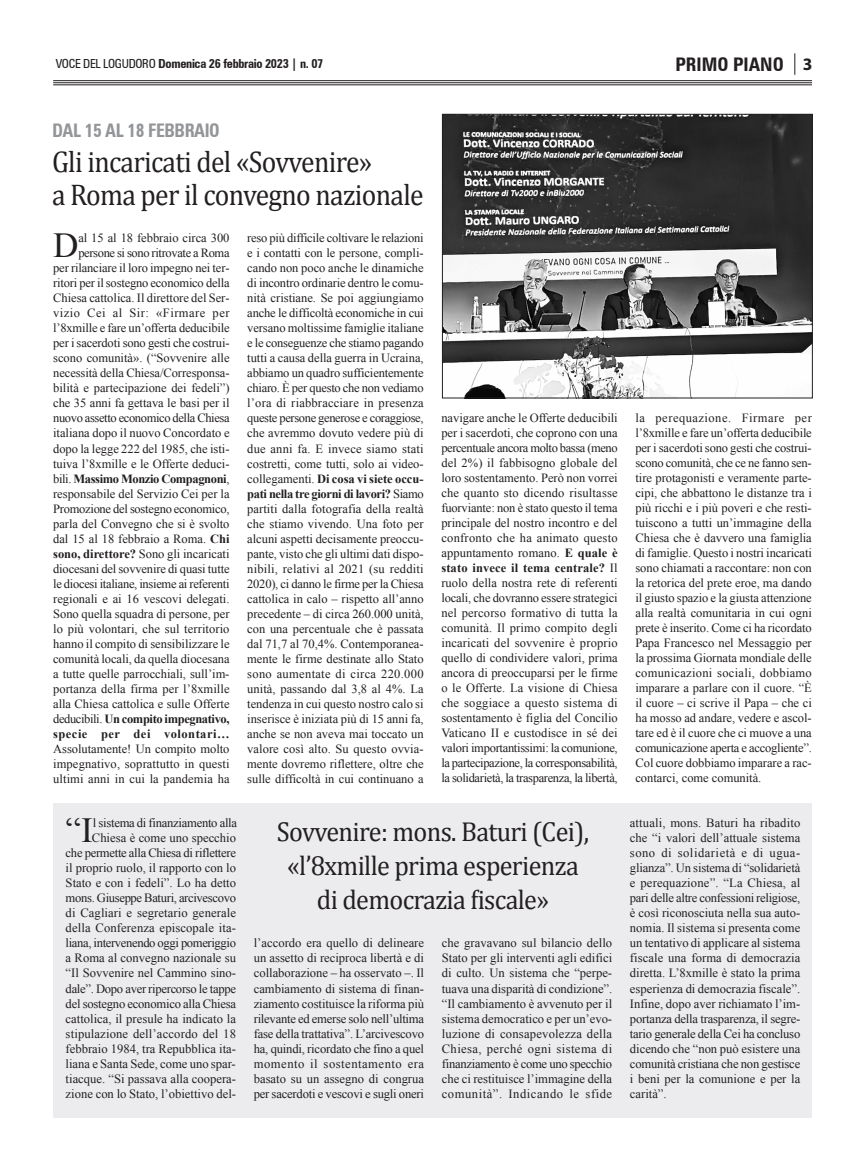
<style>
.page{position:relative;width:865px;height:1170px;background:#fff}
.page>*{position:absolute;margin:0;border:0;box-sizing:border-box;transform-origin:0 0}
.t1{font:35.25px "Times New Roman";color:#231f20}
.t2{font:35.12px "Times New Roman";color:#231f20}
.t3{font:30px "Cambria";letter-spacing:-.025em;color:#231f20;scale:.92 1}
.t4{font:27.5px/33.8px "Cambria";letter-spacing:-.025em;color:#231f20;text-align:center;scale:.95 1}
.t5{font:700 condensed 18.75px "Zurich BT";letter-spacing:-.025em;color:#939598;scale:.95 1}
.t6{font:700 condensed 18.75px "Zurich BT";color:#231f20}
.t7{font:700 17.5px "Myriad Pro";color:#231f20}
.t8{font:12.62px/15px "Times New Roman";color:#231f20;text-align:justify}
.t9{font:12.5px/15px "Times New Roman";color:#231f20;text-align:justify}
.t10{font:700 condensed 12.5px "Zurich BT";letter-spacing:-.025em;color:#231f20}
.s1{font-weight:400}
.s2{font-weight:700}
</style>
<div class="page">
<div style="left:53px;top:803px;width:758px;height:314px;background:#ececee"></div>
<svg style="left:794px;top:53px;width:1px;height:22px"></svg>
<hr style="left:53px;top:80px;width:759px;height:1px;background:#231f20">
<hr style="left:53px;top:82px;width:759px;height:1px;background:#231f20">
<hr style="left:53px;top:84px;width:759px;height:1px;background:#231f20">
<img style="left:444px;top:116px;width:366px;height:280px">
<div style="left:442px;top:114px;width:370px;height:284px;border:1px solid #231f20"></div>
<p class="t10" style="left:56px;top:56px;width:269px"><span class="s1">VOCE DEL LOGUDORO</span> Domenica 26 febbraio 2023 | n. 07</p>
<p class="t6" style="left:675px;top:53px;width:110px">PRIMO PIANO</p>
<p class="t7" style="left:803px;top:53px;width:11px">3</p>
<p class="t5" style="left:52px;top:118px;width:178px">DAL 15 AL 18 FEBBRAIO</p>
<p class="t3" style="left:52px;top:143px;width:349px">Gli incaricati del «Sovvenire»</p>
<p class="t3" style="left:52px;top:177px;width:405px">a Roma per il convegno nazionale</p>
<p class="t9" style="left:53px;top:231px;width:178px;text-align:right">al 15 al 18 febbraio circa 300 persone si sono ritrovate a Roma<br>per rilanciare il loro impegno nei ter&shy;ritori per il sostegno economico della Chiesa cattolica. Il direttore del Ser&shy;vizio Cei al Sir: «Firmare per l’8xmille e fare un’offerta deducibile per i sacerdoti sono gesti che costrui&shy;scono comunità». (“Sovvenire alle necessità della Chiesa/Corresponsa&shy;bilità e partecipazione dei fedeli”) che 35 anni fa gettava le basi per il nuovo assetto economico della Chiesa italiana dopo il nuovo Concordato e dopo la legge 222 del 1985, che isti&shy;tuiva l’8xmille e le Offerte deduci&shy;bili. <span class="s2">Massimo Monzio Compagnoni</span>, responsabile del Servizio Cei per la Promozione del sostegno economico, parla del Convegno che si è svolto dal 15 al 18 febbraio a Roma. <span class="s2">Chi sono, direttore?</span> Sono gli incaricati diocesani del sovvenire di quasi tutte le diocesi italiane, insieme ai referenti regionali e ai 16 vescovi delegati.<br>Sono quella squadra di persone, per lo più volontari, che sul territorio hanno il compito di sensibilizzare le comunità locali, da quella diocesana a tutte quelle parrocchiali, sull’im&shy;portanza della firma per l’8xmille alla Chiesa cattolica e sulle Offerte deducibili. <span class="s2">Un compito impegnativo, specie per dei volontari… </span>Assolutamente! Un compito molto impegnativo, soprattutto in questi ultimi anni in cui la pandemia ha</p>
<p class="t9" style="left:247px;top:231px;width:178px">reso più difficile coltivare le relazioni e i contatti con le persone, compli&shy;cando non poco anche le dinamiche di incontro ordinarie dentro le comu&shy;nità cristiane. Se poi aggiungiamo anche le difficoltà economiche in cui versano moltissime famiglie italiane e le conseguenze che stiamo pagando tutti a causa della guerra in Ucraina, abbiamo un quadro sufficientemente chiaro. È per questo che non vediamo l’ora di riabbracciare in presenza queste persone generose e coraggiose, che avremmo dovuto vedere più di due anni fa. E invece siamo stati costretti, come tutti, solo ai video&shy;collegamenti. <span class="s2">Di cosa vi siete occu&shy;pati nella tre giorni di lavori?</span> Siamo partiti dalla fotografia della realtà che stiamo vivendo. Una foto per alcuni aspetti decisamente preoccu&shy;pante, visto che gli ultimi dati dispo&shy;nibili, relativi al 2021 (su redditi 2020), ci danno le firme per la Chiesa cattolica in calo – rispetto all’anno precedente – di circa 260.000 unità, con una percentuale che è passata dal 71,7 al 70,4%. Contemporanea&shy;mente le firme destinate allo Stato sono aumentate di circa 220.000 unità, passando dal 3,8 al 4%. La tendenza in cui questo nostro calo si inserisce è iniziata più di 15 anni fa, anche se non aveva mai toccato un valore così alto. Su questo ovvia&shy;mente dovremo riflettere, oltre che sulle difficoltà in cui continuano a</p>
<p class="t2" style="left:53px;top:226px;width:27px">D</p>
<p class="t9" style="left:441px;top:410px;width:178px">navigare anche le Offerte deducibili per i sacerdoti, che coprono con una percentuale ancora molto bassa (meno del 2%) il fabbisogno globale del loro sostentamento. Però non vorrei che quanto sto dicendo risultasse fuorviante: non è stato questo il tema principale del nostro incontro e del confronto che ha animato questo appuntamento romano. <span class="s2">E quale è stato invece il tema centrale?</span> Il ruolo della nostra rete di referenti locali, che dovranno essere strategici nel percorso formativo di tutta la comunità. Il primo compito degli incaricati del sovvenire è proprio quello di condividere valori, prima ancora di preoccuparsi per le firme o le Offerte. La visione di Chiesa che soggiace a questo sistema di sostentamento è figlia del Concilio Vaticano II e custodisce in sé dei valori importantissimi: la comunione, la partecipazione, la corresponsabilità, la solidarietà, la trasparenza, la libertà,</p>
<p class="t9" style="left:635px;top:410px;width:178px">la perequazione. Firmare per l’8xmille e fare un’offerta deducibile per i sacerdoti sono gesti che costrui&shy;scono comunità, che ce ne fanno sen&shy;tire protagonisti e veramente parte&shy;cipi, che abbattono le distanze tra i più ricchi e i più poveri e che resti&shy;tuiscono a tutti un’immagine della Chiesa che è davvero una famiglia di famiglie. Questo i nostri incaricati sono chiamati a raccontare: non con la retorica del prete eroe, ma dando il giusto spazio e la giusta attenzione alla realtà comunitaria in cui ogni prete è inserito. Come ci ha ricordato Papa Francesco nel Messaggio per la prossima Giornata mondiale delle comunicazioni sociali, dobbiamo imparare a parlare con il cuore. “È il cuore – ci scrive il Papa – che ci ha mosso ad andare, vedere e ascol&shy;tare ed è il cuore che ci muove a una comunicazione aperta e accogliente”.<br>Col cuore dobbiamo imparare a rac&shy;contarci, come comunità.</p>
<p class="t1" style="left:66px;top:810px;width:29px">“I</p>
<p class="t8" style="left:66px;top:815px;width:173px;text-align:right">l sistema di finanziamento alla Chiesa è come uno specchio<br>che permette alla Chiesa di riflettere il proprio ruolo, il rapporto con lo Stato e con i fedeli”. Lo ha detto mons. Giuseppe Baturi, arcivescovo di Cagliari e segretario generale della Conferenza episcopale ita&shy;liana, intervenendo oggi pomeriggio a Roma al convegno nazionale su “Il Sovvenire nel Cammino sino&shy;dale”. Dopo aver ripercorso le tappe del sostegno economico alla Chiesa cattolica, il presule ha indicato la stipulazione dell’accordo del 18 febbraio 1984, tra Repubblica ita&shy;liana e Santa Sede, come uno spar&shy;tiacque. “Si passava alla coopera&shy;zione con lo Stato, l’obiettivo del-</p>
<p class="t4" style="left:277px;top:814px;width:330px">Sovvenire: mons. Baturi (Cei), «l’8xmille prima esperienza</p>
<p class="t4" style="left:317px;top:881px;width:246px">di democrazia fiscale»</p>
<p class="t8" style="left:254px;top:935px;width:172px">l’accordo era quello di delineare un assetto di reciproca libertà e di collaborazione – ha osservato –. Il cambiamento di sistema di finan&shy;ziamento costituisce la riforma più rilevante ed emerse solo nell’ultima fase della trattativa”. L’arcivescovo ha, quindi, ricordato che fino a quel momento il sostentamento era basato su un assegno di congrua per sacerdoti e vescovi e sugli oneri</p>
<p class="t8" style="left:442px;top:935px;width:172px">che gravavano sul bilancio dello Stato per gli interventi agli edifici di culto. Un sistema che “perpe&shy;tuava una disparità di condizione”. “Il cambiamento è avvenuto per il sistema democratico e per un’evo&shy;luzione di consapevolezza della Chiesa, perché ogni sistema di finanziamento è come uno specchio che ci restituisce l’immagine della comunità”. Indicando le sfide</p>
<p class="t8" style="left:630px;top:815px;width:172px">attuali, mons. Baturi ha ribadito che “i valori dell’attuale sistema sono di solidarietà e di ugua&shy;glianza”. Un sistema di “solidarietà e perequazione”. “La Chiesa, al pari delle altre confessioni religiose, è così riconosciuta nella sua auto&shy;nomia. Il sistema si presenta come un tentativo di applicare al sistema fiscale una forma di democrazia diretta. L’8xmille è stato la prima esperienza di democrazia fiscale”.<br>Infine, dopo aver richiamato l’im&shy;portanza della trasparenza, il segre&shy;tario generale della Cei ha concluso dicendo che “non può esistere una comunità cristiana che non gestisce i beni per la comunione e per la carità”.</p>
</div>
